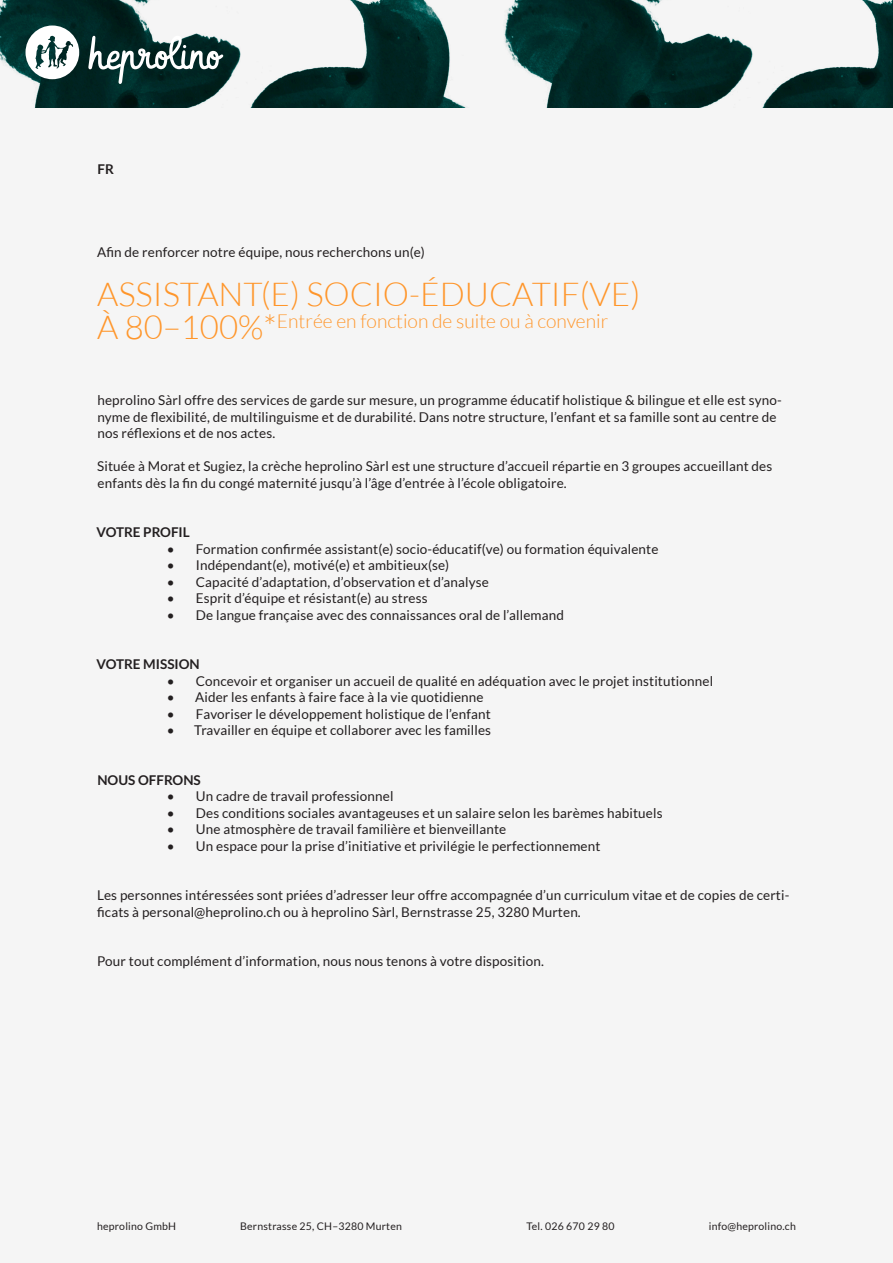
<style>
.page{position:relative;width:893px;height:1263px;background:#fff}
.page>*{position:absolute;margin:0;border:0;box-sizing:border-box;transform-origin:0 0}
.t1{font:300 33px "Lato";color:#ff962b}
.t2{font:300 19.2px "Lato";color:#ff962b}
.t3{font:13.5px/16.5px "Lato";letter-spacing:.01em;color:#231f20}
.t4{font:700 13.5px "Lato";color:#231f20}
.t5{font:10.5px "Lato";letter-spacing:.02em;color:#231f20}
.s1{font-size:33px}
</style>
<div class="page">
<img style="left:0;top:0;width:893px;height:108px">
<div style="left:0;top:108px;width:893px;height:1155px;background:#f5f5f5"></div>
<svg style="left:26px;top:26px;width:53px;height:53px"></svg>
<svg style="left:88px;top:36px;width:135px;height:48px"></svg>
<p class="t4" style="left:97px;top:161px;width:18px">FR</p>
<p class="t3" style="left:97px;top:243px;width:329px">Afin de renforcer notre équipe, nous recherchons un(e)</p>
<h1 class="t1" style="left:97px;top:276px;width:545px">ASSISTANT(E) SOCIO-ÉDUCATIF(VE)</h1>
<h2 class="t2" style="left:97px;top:311px;width:513px"><span class="s1">À 80–100%*</span>Entrée en fonction de suite ou à convenir</h2>
<p class="t3" style="left:97px;top:392px;width:686px">heprolino Sàrl offre des services de garde sur mesure, un programme éducatif holistique &amp; bilingue et elle est syno&shy;nyme de flexibilité, de multilinguisme et de durabilité. Dans notre structure, l’enfant et sa famille sont au centre de nos réflexions et de nos actes.</p>
<p class="t3" style="left:97px;top:458px;width:677px">Située à Morat et Sugiez, la crèche heprolino Sàrl est une structure d’accueil répartie en 3 groupes accueillant des enfants dès la fin du congé maternité jusqu’à l’âge d’entrée à l’école obligatoire.</p>
<p class="t4" style="left:97px;top:524px;width:95px">VOTRE PROFIL</p>
<p class="t3" style="left:167px;top:540px;width:493px">• Formation confirmée assistant(e) socio-éducatif(ve) ou formation équivalente</p>
<p class="t3" style="left:167px;top:557px;width:284px">• Indépendant(e), motivé(e) et ambitieux(se)</p>
<p class="t3" style="left:167px;top:573px;width:324px">• Capacité d’adaptation, d’observation et d’analyse</p>
<p class="t3" style="left:167px;top:590px;width:262px">• Esprit d’équipe et résistant(e) au stress</p>
<p class="t3" style="left:167px;top:606px;width:399px">• De langue française avec des connaissances oral de l’allemand</p>
<p class="t4" style="left:97px;top:656px;width:105px">VOTRE MISSION</p>
<p class="t3" style="left:167px;top:672px;width:548px">• Concevoir et organiser un accueil de qualité en adéquation avec le projet institutionnel</p>
<p class="t3" style="left:167px;top:689px;width:318px">• Aider les enfants à faire face à la vie quotidienne</p>
<p class="t3" style="left:167px;top:705px;width:325px">• Favoriser le développement holistique de l’enfant</p>
<p class="t3" style="left:167px;top:722px;width:326px">• Travailler en équipe et collaborer avec les familles</p>
<p class="t4" style="left:97px;top:772px;width:105px">NOUS OFFRONS</p>
<p class="t3" style="left:167px;top:788px;width:228px">• Un cadre de travail professionnel</p>
<p class="t3" style="left:167px;top:804px;width:497px">• Des conditions sociales avantageuses et un salaire selon les barèmes habituels</p>
<p class="t3" style="left:167px;top:821px;width:341px">• Une atmosphère de travail familière et bienveillante</p>
<p class="t3" style="left:167px;top:837px;width:435px">• Un espace pour la prise d’initiative et privilégie le perfectionnement</p>
<p class="t3" style="left:97px;top:887px;width:694px">Les personnes intéressées sont priées d’adresser leur offre accompagnée d’un curriculum vitae et de copies de certi&shy;ficats à personal@heprolino.ch ou à heprolino Sàrl, Bernstrasse 25, 3280 Murten.</p>
<p class="t3" style="left:97px;top:953px;width:448px">Pour tout complément d’information, nous nous tenons à votre disposition.</p>
<p class="t5" style="left:97px;top:1220px;width:81px">heprolino GmbH</p>
<p class="t5" style="left:240px;top:1220px;width:163px">Bernstrasse 25, CH–3280 Murten</p>
<p class="t5" style="left:527px;top:1220px;width:90px">Tel. 026 670 29 80</p>
<p class="t5" style="left:709px;top:1220px;width:89px">info@heprolino.ch</p>
</div>
